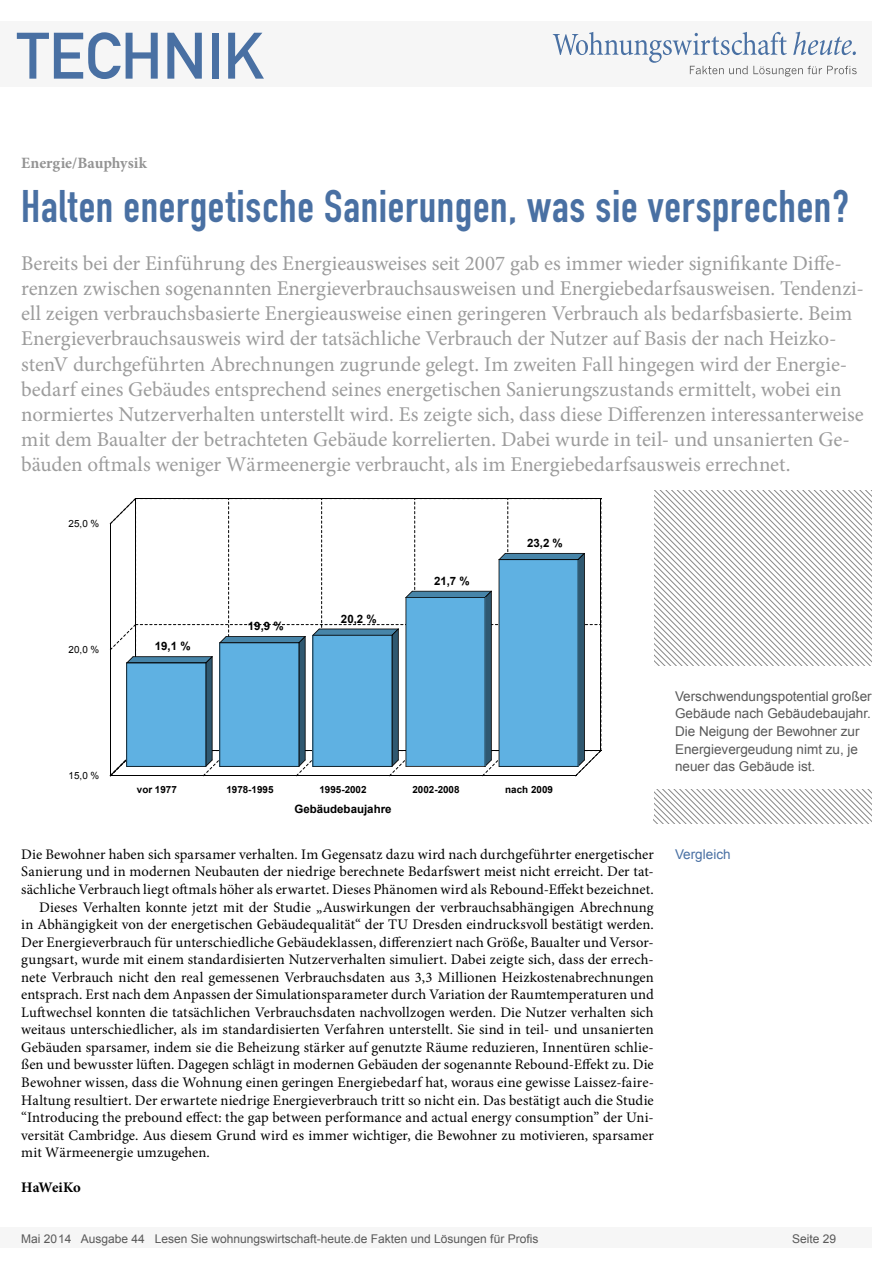
<style>
.page{position:relative;width:893px;height:1263px;background:#fff}
.page>*{position:absolute;margin:0;border:0;box-sizing:border-box;transform-origin:0 0}
.t1{font:64.5px "DIN Mittelschrift";color:#4970a3}
.Überschrift_Groß{font:45px "DIN Engschrift";letter-spacing:.015em;color:#4970a3}
.Anlesetext{font:21px/25.2px "Minion Pro";letter-spacing:-.005em;color:#9c9c9c}
.Kategorie{font:700 15.75px "Minion Pro";letter-spacing:-.005em;color:#939393}
.Fliesstext{font:14.7px/17.5px "Minion Pro";letter-spacing:.005em;color:#000;text-align:justify}
.Fließtext_erste_Zeil{font:14.7px/17.5px "Minion Pro";letter-spacing:.005em;color:#000}
.AUTOR{font:700 14.7px "Minion Pro";letter-spacing:-.005em;color:#000}
.Bildunterschrift{font:13.5px/17.5px "Arial";color:#595959}
.Info{font:13.5px "Arial";color:#4970a3}
.t2{font:12px "Arial";color:#595959}
.t3{font:700 11.55px "Arial";color:#000}
.t4{font:700 9.9px "Arial";color:#000}
.t5{font:9.9px "Arial";color:#000}
</style>
<div class="page">
<div style="left:0;top:1227px;width:872px;height:20px;background:#f6f6f6"></div>
<div style="left:0;top:21px;width:872px;height:66px;background:#f6f6f6"></div>
<svg style="left:553px;top:32px;width:304px;height:45px"></svg>
<svg style="left:654px;top:490px;width:218px;height:95px"></svg>
<svg style="left:654px;top:585px;width:218px;height:239px"></svg>
<div style="left:654px;top:666px;width:237px;height:123px;background:#fff"></div>
<svg style="left:110px;top:498px;width:491px;height:278px"></svg>
<hr style="left:110px;top:775px;width:466px;height:1px;background:#000">
<hr style="left:110px;top:523px;width:1px;height:253px;background:#000">
<h1 class="t1" style="left:17px;top:18px;width:249px">TECHNIK</h1>
<p class="Kategorie" style="left:21px;top:152px;width:127px">Energie/Bauphysik</p>
<p class="Überschrift_Groß" style="left:21px;top:180px;width:829px">Halten energetische Sanierungen, was sie versprechen?</p>
<p class="Anlesetext" style="left:21px;top:250px;width:844px">Bereits bei der Einführung des Energieausweises seit 2007 gab es immer wieder signifikante Diffe&shy;renzen zwischen sogenannten Energieverbrauchsausweisen und Energiebedarfsausweisen. Tendenzi&shy;ell zeigen verbrauchsbasierte Energieausweise einen geringeren Verbrauch als bedarfsbasierte. Beim Energieverbrauchsausweis wird der tatsächliche Verbrauch der Nutzer auf Basis der nach Heizko&shy;stenV durchgeführten Abrechnungen zugrunde gelegt. Im zweiten Fall hingegen wird der Energie&shy;bedarf eines Gebäudes entsprechend seines energetischen Sanierungszustands ermittelt, wobei ein normiertes Nutzerverhalten unterstellt wird. Es zeigte sich, dass diese Differenzen interessanterweise mit dem Baualter der betrachteten Gebäude korrelierten. Dabei wurde in teil- und unsanierten Ge&shy;bäuden oftmals weniger Wärmeenergie verbraucht, als im Energiebedarfsausweis errechnet.</p>
<p class="t5" style="left:69px;top:517px;width:32px">25,0 %</p>
<p class="t5" style="left:69px;top:643px;width:32px">20,0 %</p>
<p class="t3" style="left:155px;top:639px;width:37px">19,1 %</p>
<p class="t3" style="left:248px;top:619px;width:37px">19,9 %</p>
<p class="t3" style="left:341px;top:611px;width:37px">20,2 %</p>
<p class="t3" style="left:434px;top:573px;width:37px">21,7 %</p>
<p class="t3" style="left:527px;top:535px;width:37px">23,2 %</p>
<p class="t5" style="left:69px;top:769px;width:32px">15,0 %</p>
<p class="t4" style="left:137px;top:782px;width:42px">vor 1977</p>
<p class="t4" style="left:226px;top:782px;width:49px">1978-1995</p>
<p class="t4" style="left:319px;top:782px;width:49px">1995-2002</p>
<p class="t4" style="left:412px;top:782px;width:49px">2002-2008</p>
<p class="t4" style="left:505px;top:782px;width:49px">nach 2009</p>
<p class="t3" style="left:294px;top:801px;width:99px">Gebäudebaujahre</p>
<p class="Bildunterschrift" style="left:675px;top:687px;width:198px">Verschwendungspotential großer<br>Gebäude nach Gebäudebaujahr.<br>Die Neigung der Bewohner zur<br>Energievergeudung nimt zu, je neuer das Gebäude ist.</p>
<p class="Fließtext_erste_Zeil" style="left:21px;top:845px;width:634px">Die Bewohner haben sich sparsamer verhalten. Im Gegensatz dazu wird nach durchgeführter energetischer</p>
<p class="Info" style="left:675px;top:845px;width:57px">Vergleich</p>
<p class="Fließtext_erste_Zeil" style="left:21px;top:863px;width:634px">Sanierung und in modernen Neubauten der niedrige berechnete Bedarfswert meist nicht erreicht. Der tat&shy;sächliche Verbrauch liegt oftmals höher als erwartet. Dieses Phänomen wird als Rebound-Effekt bezeichnet.</p>
<p class="Fliesstext" style="left:21px;top:898px;width:634px;text-indent:18px">Dieses Verhalten konnte jetzt mit der Studie „Auswirkungen der verbrauchsabhängigen Abrechnung in Abhängigkeit von der energetischen Gebäudequalität“ der TU Dresden eindrucksvoll bestätigt werden.<br>Der Energieverbrauch für unterschiedliche Gebäudeklassen, differenziert nach Größe, Baualter und Versor&shy;gungsart, wurde mit einem standardisierten Nutzerverhalten simuliert. Dabei zeigte sich, dass der errech&shy;nete Verbrauch nicht den real gemessenen Verbrauchsdaten aus 3,3 Millionen Heizkostenabrechnungen entsprach. Erst nach dem Anpassen der Simulationsparameter durch Variation der Raumtemperaturen und Luftwechsel konnten die tatsächlichen Verbrauchsdaten nachvollzogen werden. Die Nutzer verhalten sich weitaus unterschiedlicher, als im standardisierten Verfahren unterstellt. Sie sind in teil- und unsanierten Gebäuden sparsamer, indem sie die Beheizung stärker auf genutzte Räume reduzieren, Innentüren schlie&shy;ßen und bewusster lüften. Dagegen schlägt in modernen Gebäuden der sogenannte Rebound-Effekt zu. Die Bewohner wissen, dass die Wohnung einen geringen Energiebedarf hat, woraus eine gewisse Laissez-faire-Haltung resultiert. Der erwartete niedrige Energieverbrauch tritt so nicht ein. Das bestätigt auch die Studie “Introducing the prebound effect: the gap between performance and actual energy consumption” der Uni&shy;versität Cambridge. Aus diesem Grund wird es immer wichtiger, die Bewohner zu motivieren, sparsamer mit Wärmeenergie umzugehen.</p>
<p class="AUTOR" style="left:21px;top:1177px;width:61px">HaWeiKo</p>
<p class="t2" style="left:21px;top:1230px;width:519px">Mai 2014 Ausgabe 44 Lesen Sie wohnungswirtschaft-heute.de Fakten und Lösungen für Profis</p>
<p class="t2" style="left:792px;top:1231px;width:46px">Seite 29</p>
</div>
